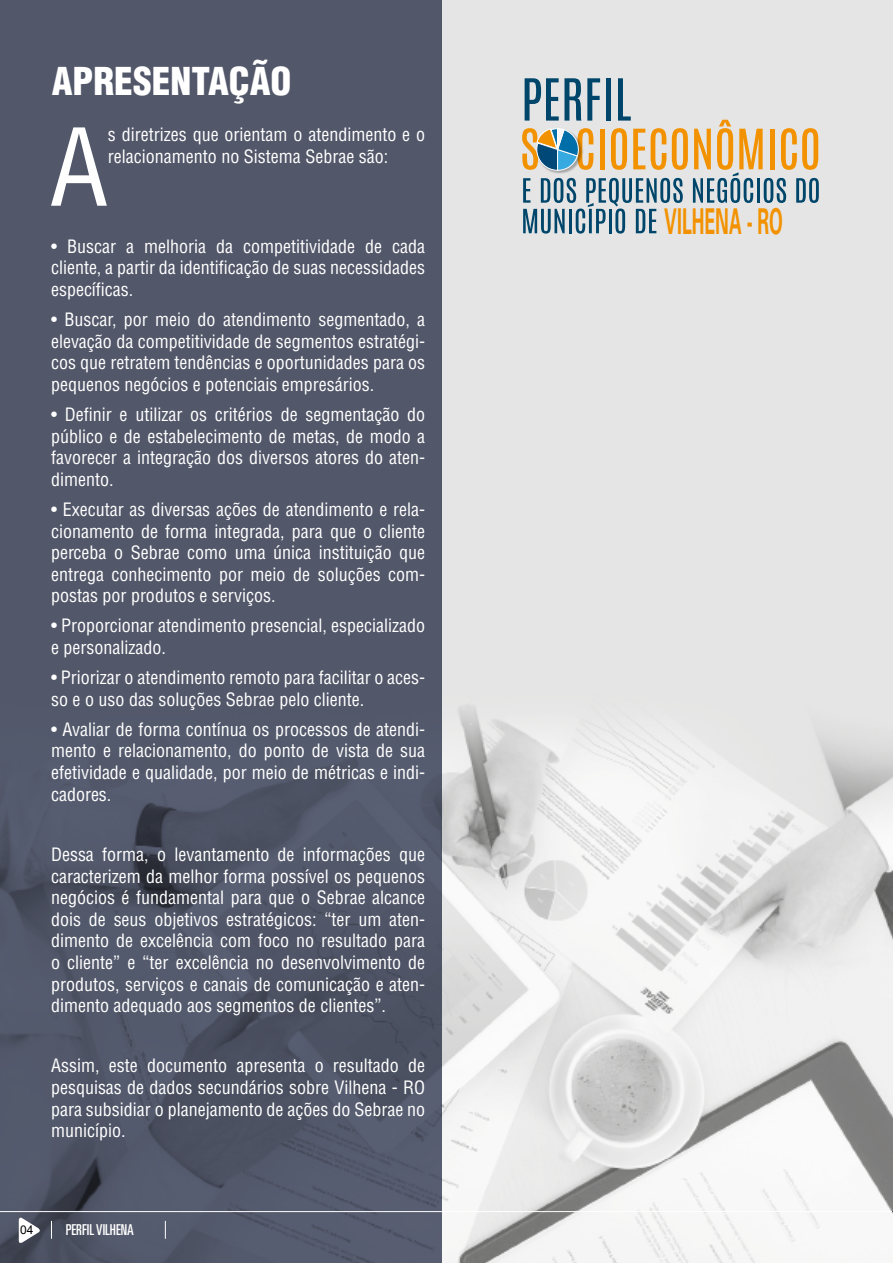
<style>
.page{position:relative;width:893px;height:1263px;background:#fff}
.page>*{position:absolute;margin:0;border:0;box-sizing:border-box;transform-origin:0 0}
.t1{font:condensed 104.4px "Helvetica LT Std";color:#fff}
.t2{font:900 condensed 37.5px "Helvetica LT Std";color:#fff}
.t3{font:700 35.55px "Univers";color:#f39200;scale:.5 1}
.t4{font:condensed 18px/21.6px "Helvetica LT Std";color:#fff;text-align:justify}
.t5{font:ultra-condensed 15px "Univers";color:#fff}
.t6{font:12px "Arial";color:#000}
</style>
<div class="page">
<img style="left:442px;top:0;width:451px;height:1263px">
<div style="left:0;top:0;width:442px;height:1263px;background:#525769"></div>
<svg style="left:522px;top:78px;width:297px;height:156px;background:#bfc1b9"></svg>
<hr style="left:0;top:1211px;width:893px;height:1px;background:#fff">
<svg style="left:19px;top:1216px;width:23px;height:28px"></svg>
<svg style="left:51px;top:1221px;width:1px;height:18px"></svg>
<svg style="left:165px;top:1221px;width:1px;height:18px"></svg>
<h2 class="t2" style="left:52px;top:58px;width:241px">APRESENTAÇÃO</h2>
<h1 class="t1" style="left:50px;top:102px;width:60px">A</h1>
<p class="t4" style="left:108px;top:123px;width:319px">s diretrizes que orientam o atendimento e o relacionamento no Sistema Sebrae são:</p>
<p class="t4" style="left:51px;top:235px;width:376px">• Buscar a melhoria da competitividade de cada cliente, a partir da identificação de suas necessidades específicas.</p>
<p class="t4" style="left:51px;top:309px;width:376px">• Buscar, por meio do atendimento segmentado, a elevação da competitividade de segmentos estratégi&shy;cos que retratem tendências e oportunidades para os pequenos negócios e potenciais empresários.</p>
<p class="t4" style="left:51px;top:404px;width:376px">• Definir e utilizar os critérios de segmentação do público e de estabelecimento de metas, de modo a favorecer a integração dos diversos atores do aten&shy;dimento.</p>
<p class="t4" style="left:51px;top:498px;width:376px">• Executar as diversas ações de atendimento e rela&shy;cionamento de forma integrada, para que o cliente perceba o Sebrae como uma única instituição que entrega conhecimento por meio de soluções com&shy;postas por produtos e serviços.</p>
<p class="t4" style="left:51px;top:615px;width:376px">• Proporcionar atendimento presencial, especializado e personalizado.</p>
<p class="t4" style="left:51px;top:667px;width:376px">• Priorizar o atendimento remoto para facilitar o aces&shy;so e o uso das soluções Sebrae pelo cliente.</p>
<p class="t4" style="left:51px;top:718px;width:376px">• Avaliar de forma contínua os processos de atendi&shy;mento e relacionamento, do ponto de vista de sua efetividade e qualidade, por meio de métricas e indi&shy;cadores.</p>
<p class="t4" style="left:51px;top:843px;width:376px">Dessa forma, o levantamento de informações que caracterizem da melhor forma possível os pequenos negócios é fundamental para que o Sebrae alcance dois de seus objetivos estratégicos: “ter um aten&shy;dimento de excelência com foco no resultado para o cliente” e “ter excelência no desenvolvimento de produtos, serviços e canais de comunicação e aten&shy;dimento adequado aos segmentos de clientes”.</p>
<p class="t4" style="left:51px;top:1055px;width:376px">Assim, este documento apresenta o resultado de pesquisas de dados secundários sobre Vilhena - RO para subsidiar o planejamento de ações do Sebrae no município.</p>
<p class="t6" style="left:20px;top:1222px;width:15px">04</p>
<p class="t5" style="left:66px;top:1221px;width:70px">PERFIL VILHENA</p>
<h3 class="t3" style="left:664px;top:200px;width:239px">VILHENA - RO</h3>
</div>
